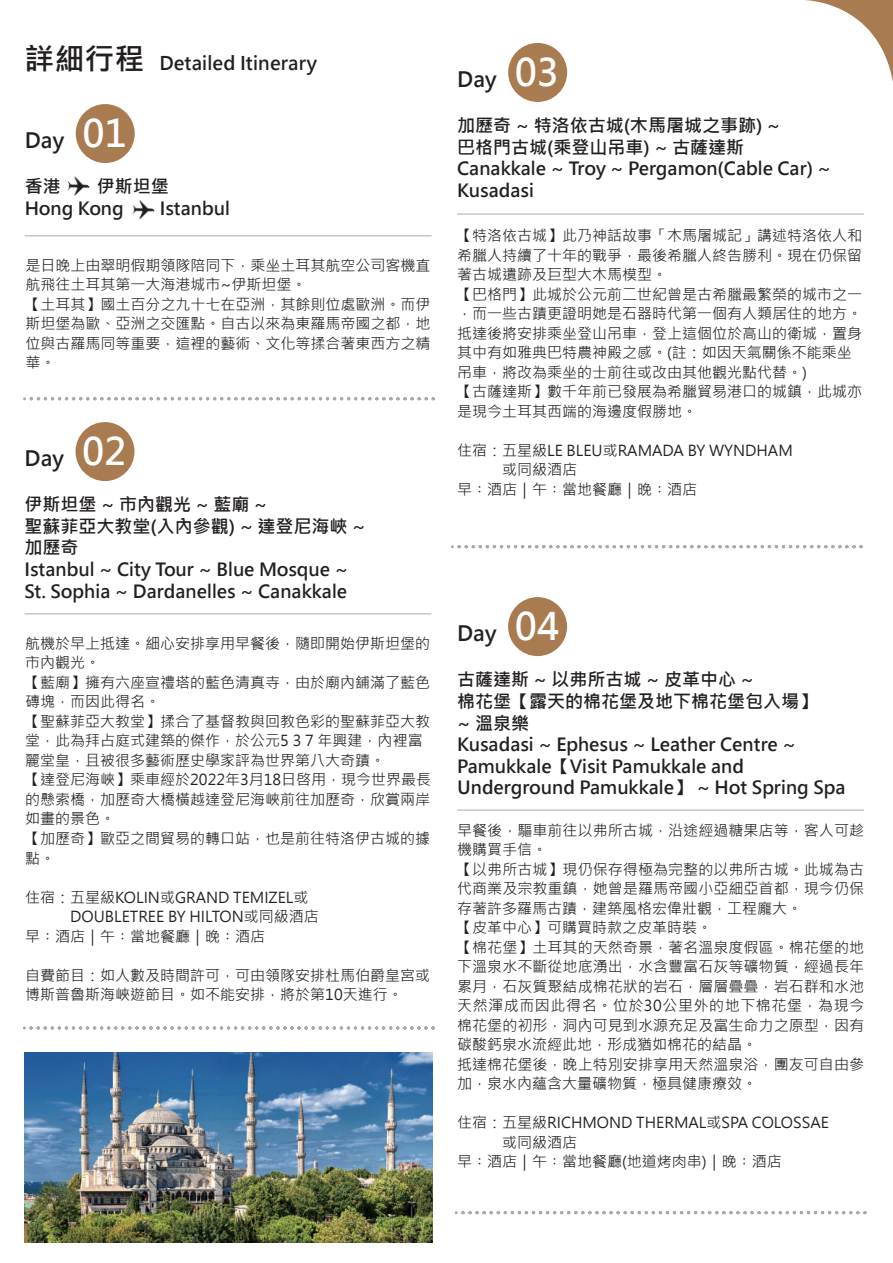
<style>
.page{position:relative;width:893px;height:1263px;background:#fff}
.page>*{position:absolute;margin:0;border:0;box-sizing:border-box;transform-origin:0 0}
.t1{font:700 21px "Microsoft Jheng Hei";color:#231f20}
.t2{font:700 18.75px "Microsoft Jheng Hei";color:#231f20}
.t3{font:700 18px/21.6px "Microsoft Jheng Hei";color:#231f20}
.t4{font:15px/19.5px "Microsoft Jheng Hei";color:#231f20}
.s1{font-size:30px}
.s2{font-size:37.5px;color:#fff}
</style>
<div class="page">
<svg style="left:805px;top:0;width:88px;height:82px"></svg>
<hr style="left:457px;top:214px;width:407px;height:1px;background:#a8aaad">
<svg style="left:452px;top:545px;width:409px;height:3px"></svg>
<div style="left:508px;top:43px;width:59px;height:59px;background:#a97b50;border-radius:50%"></div>
<div style="left:508px;top:597px;width:59px;height:59px;background:#a97b50;border-radius:50%"></div>
<hr style="left:457px;top:810px;width:407px;height:1px;background:#a8aaad">
<svg style="left:456px;top:1211px;width:409px;height:3px"></svg>
<div style="left:76px;top:104px;width:59px;height:59px;background:#a97b50;border-radius:50%"></div>
<img style="left:66px;top:176px;width:24px;height:20px">
<img style="left:131px;top:200px;width:24px;height:20px">
<hr style="left:25px;top:235px;width:407px;height:1px;background:#a8aaad">
<svg style="left:25px;top:397px;width:409px;height:3px"></svg>
<div style="left:76px;top:422px;width:58px;height:59px;background:#a97b50;border-radius:50%"></div>
<hr style="left:25px;top:613px;width:406px;height:1px;background:#a8aaad">
<svg style="left:24px;top:1026px;width:409px;height:3px"></svg>
<img style="left:25px;top:1052px;width:408px;height:190px">
<p class="t2" style="left:25px;top:51px;width:294px"><span class="s1">詳細行程</span> Detailed Itinerary</p>
<h1 class="t1" style="left:25px;top:127px;width:104px">Day <span class="s2">01</span></h1>
<p class="t3" style="left:25px;top:176px;width:38px">香港</p>
<p class="t3" style="left:25px;top:176px;width:145px;text-indent:72px">伊斯坦堡<br>Hong Kong</p>
<p class="t3" style="left:160px;top:197px;width:72px">Istanbul</p>
<p class="t4" style="left:25px;top:256px;width:406px">是日晚上由翠明假期領隊陪同下，乘坐土耳其航空公司客機直航飛往土耳其第一大海港城市~伊斯坦堡。<br>【土耳其】國土百分之九十七在亞洲，其餘則位處歐洲。而伊斯坦堡為歐、亞洲之交匯點。自古以來為東羅馬帝國之都，地位與古羅馬同等重要，這裡的藝術、文化等揉合著東西方之精華。</p>
<h1 class="t1" style="left:25px;top:445px;width:104px">Day <span class="s2">02</span></h1>
<p class="t3" style="left:25px;top:494px;width:343px">伊斯坦堡 ~ 市內觀光 ~ 藍廟 ~<br>聖蘇菲亞大教堂(入內參觀) ~ 達登尼海峽 ~加歷奇<br>Istanbul ~ City Tour ~ Blue Mosque ~<br>St. Sophia ~ Dardanelles ~ Canakkale</p>
<p class="t4" style="left:25px;top:634px;width:407px">航機於早上抵達。細心安排享用早餐後，隨即開始伊斯坦堡的市內觀光。<br>【藍廟】擁有六座宣禮塔的藍色清真寺，由於廟內舖滿了藍色磚塊，而因此得名。<br>【聖蘇菲亞大教堂】揉合了基督教與回教色彩的聖蘇菲亞大教堂，此為拜占庭式建築的傑作，於公元5 3 7 年興建，內裡富麗堂皇，且被很多藝術歷史學家評為世界第八大奇蹟。<br>【達登尼海峽】乘車經於2022年3月18日啓用，現今世界最長的懸索橋，加歷奇大橋橫越達登尼海峽前往加歷奇，欣賞兩岸如畫的景色。<br>【加歷奇】歐亞之間貿易的轉口站，也是前往特洛伊古城的據點。</p>
<p class="t4" style="left:25px;top:887px;width:285px">住宿：五星級KOLIN或GRAND TEMIZEL或</p>
<p class="t4" style="left:70px;top:907px;width:250px">DOUBLETREE BY HILTON或同級酒店</p>
<p class="t4" style="left:25px;top:926px;width:241px">早︰酒店｜午︰當地餐廳｜晚︰酒店</p>
<p class="t4" style="left:25px;top:965px;width:407px">自費節目：如人數及時間許可，可由領隊安排杜馬伯爵皇宮或博斯普魯斯海峽遊節目。如不能安排，將於第10天進行。</p>
<h1 class="t1" style="left:457px;top:66px;width:104px">Day <span class="s2">03</span></h1>
<p class="t3" style="left:457px;top:115px;width:375px">加歷奇 ~ 特洛依古城(木馬屠城之事跡) ~<br>巴格門古城(乘登山吊車) ~ 古薩達斯<br>Canakkale ~ Troy ~ Pergamon(Cable Car) ~<br>Kusadasi</p>
<p class="t4" style="left:457px;top:226px;width:406px">【特洛依古城】此乃神話故事「木馬屠城記」講述特洛依人和希臘人持續了十年的戰爭，最後希臘人終告勝利。現在仍保留著古城遺跡及巨型大木馬模型。<br>【巴格門】此城於公元前二世紀曾是古希臘最繁榮的城市之一，而一些古蹟更證明她是石器時代第一個有人類居住的地方。抵達後將安排乘坐登山吊車，登上這個位於高山的衛城，置身其中有如雅典巴特農神殿之感。(註：如因天氣關係不能乘坐吊車，將改為乘坐的士前往或改由其他觀光點代替。)<br>【古薩達斯】數千年前已發展為希臘貿易港口的城鎮，此城亦是現今土耳其西端的海邊度假勝地。</p>
<p class="t4" style="left:457px;top:440px;width:337px">住宿：五星級LE BLEU或RAMADA BY WYNDHAM</p>
<p class="t4" style="left:502px;top:460px;width:76px">或同級酒店</p>
<p class="t4" style="left:457px;top:479px;width:241px">早︰酒店｜午︰當地餐廳｜晚︰酒店</p>
<h1 class="t1" style="left:457px;top:620px;width:104px">Day <span class="s2">04</span></h1>
<p class="t3" style="left:457px;top:669px;width:390px">古薩達斯 ~ 以弗所古城 ~ 皮革中心 ~<br>棉花堡【露天的棉花堡及地下棉花堡包入場】<br>~ 溫泉樂<br>Kusadasi ~ Ephesus ~ Leather Centre ~<br>Pamukkale【Visit Pamukkale and<br>Underground Pamukkale】 ~ Hot Spring Spa</p>
<p class="t4" style="left:457px;top:820px;width:409px">早餐後，驅車前往以弗所古城，沿途經過糖果店等，客人可趁機購買手信。<br>【以弗所古城】現仍保存得極為完整的以弗所古城。此城為古代商業及宗教重鎮，她曾是羅馬帝國小亞細亞首都，現今仍保存著許多羅馬古蹟，建築風格宏偉壯觀，工程龐大。<br>【皮革中心】可購買時款之皮革時裝。<br>【棉花堡】土耳其的天然奇景，著名溫泉度假區。棉花堡的地下溫泉水不斷從地底湧出，水含豐富石灰等礦物質，經過長年累月，石灰質聚結成棉花狀的岩石，層層疊疊，岩石群和水池天然渾成而因此得名。位於30公里外的地下棉花堡，為現今棉花堡的初形，洞內可見到水源充足及富生命力之原型，因有碳酸鈣泉水流經此地，形成猶如棉花的結晶。<br>抵達棉花堡後，晚上特別安排享用天然溫泉浴，團友可自由參加，泉水內蘊含大量礦物質，極具健康療效。</p>
<p class="t4" style="left:457px;top:1113px;width:373px">住宿：五星級RICHMOND THERMAL或SPA COLOSSAE</p>
<p class="t4" style="left:502px;top:1132px;width:76px">或同級酒店</p>
<p class="t4" style="left:457px;top:1152px;width:326px">早︰酒店｜午︰當地餐廳(地道烤肉串)｜晚︰酒店</p>
</div>
